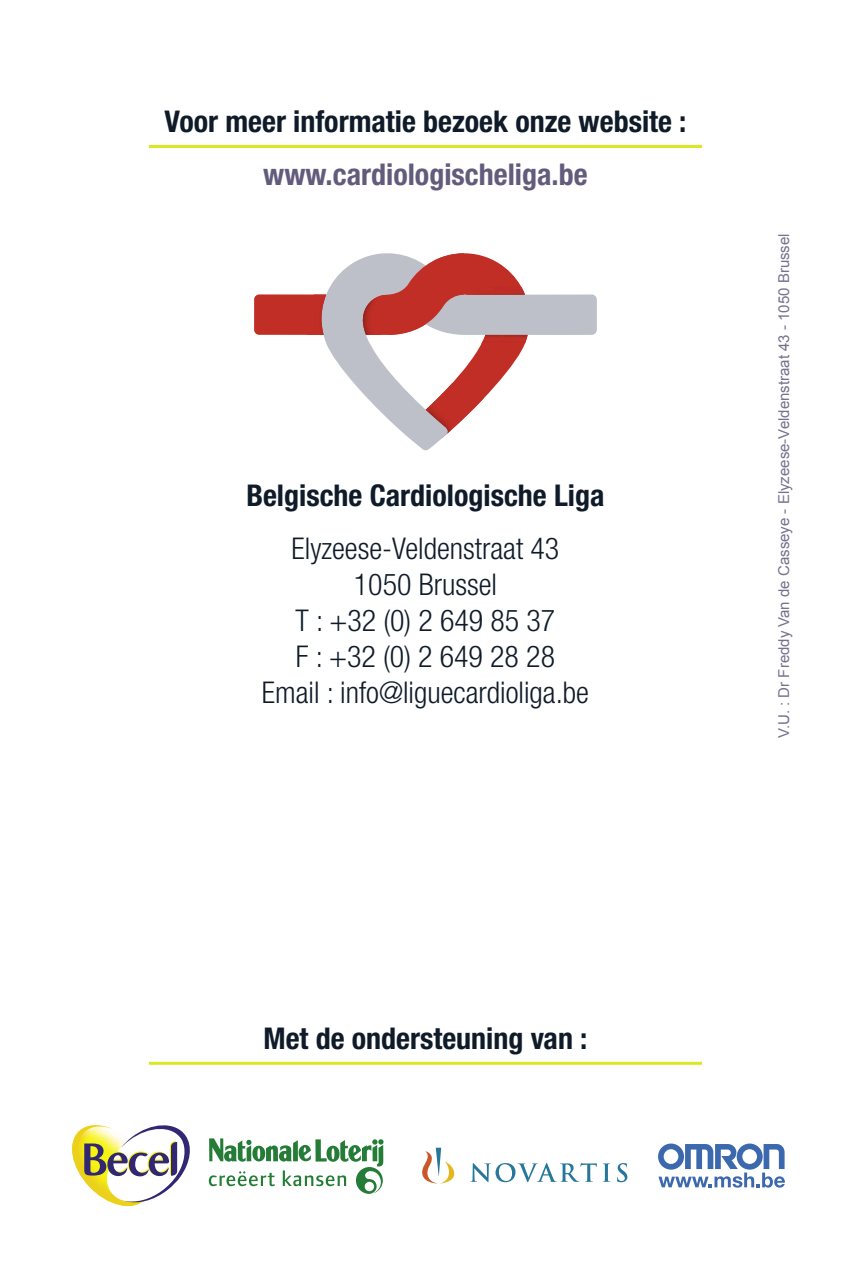
<style>
.page{position:relative;width:851px;height:1276px;background:#fff}
.page>*{position:absolute;margin:0;border:0;box-sizing:border-box;transform-origin:0 0}
.t1{font:300 condensed 30px/36px "Helvetica Neue LT Std";color:#0f1b29;text-align:center}
.t2{font:700 condensed 30px "Helvetica Neue LT Std";color:#0f1b29}
.t3{font:700 condensed 30px "Helvetica Neue LT Std";color:#635b7c}
.t4{font:15px "Arial";color:#78708d}
</style>
<div class="page">
<svg style="left:470px;top:1163px;width:126px;height:19px"></svg>
<svg style="left:602px;top:1163px;width:8px;height:19px"></svg>
<svg style="left:617px;top:1163px;width:10px;height:19px"></svg>
<svg style="left:422px;top:1147px;width:33px;height:36px"></svg>
<svg style="left:72px;top:1125px;width:118px;height:81px"></svg>
<svg style="left:209px;top:1138px;width:174px;height:56px"></svg>
<hr style="left:149px;top:145px;width:553px;height:3px;background:#dce625">
<svg style="left:254px;top:294px;width:50px;height:41px;background:#c2322b"></svg>
<svg style="left:323px;top:253px;width:273px;height:198px"></svg>
<img style="left:304px;top:294px;width:22px;height:41px">
<img style="left:481px;top:335px;width:46px;height:9px">
<img style="left:465px;top:286px;width:60px;height:9px">
<img style="left:465px;top:295px;width:57px;height:1px">
<svg style="left:387px;top:253px;width:77px;height:82px;background:#c56e6c"></svg>
<img style="left:425px;top:383px;width:58px;height:51px">
<img style="left:362px;top:295px;width:25px;height:40px">
<hr style="left:149px;top:1061px;width:553px;height:3px;background:#dce625">
<svg style="left:658px;top:1143px;width:126px;height:44px"></svg>
<p class="t2" style="left:164px;top:103px;width:523px">Voor meer informatie bezoek onze website :</p>
<p class="t3" style="left:263px;top:156px;width:326px">www.cardiologischeliga.be</p>
<p class="t2" style="left:246px;top:477px;width:360px">Belgische Cardiologische Liga</p>
<p class="t1" style="left:262px;top:530px;width:328px">Elyzeese-Veldenstraat 43<br>1050 Brussel<br>T : +32 (0) 2 649 85 37<br>F : +32 (0) 2 649 28 28<br>Email : info@liguecardioliga.be</p>
<p class="t4" style="left:775px;top:738px;width:506px;rotate:-90deg">V.U. : Dr Freddy Van de Casseye - Elyzeese-Veldenstraat 43 - 1050 Brussel</p>
<p class="t2" style="left:263px;top:1020px;width:325px">Met de ondersteuning van :</p>
</div>
